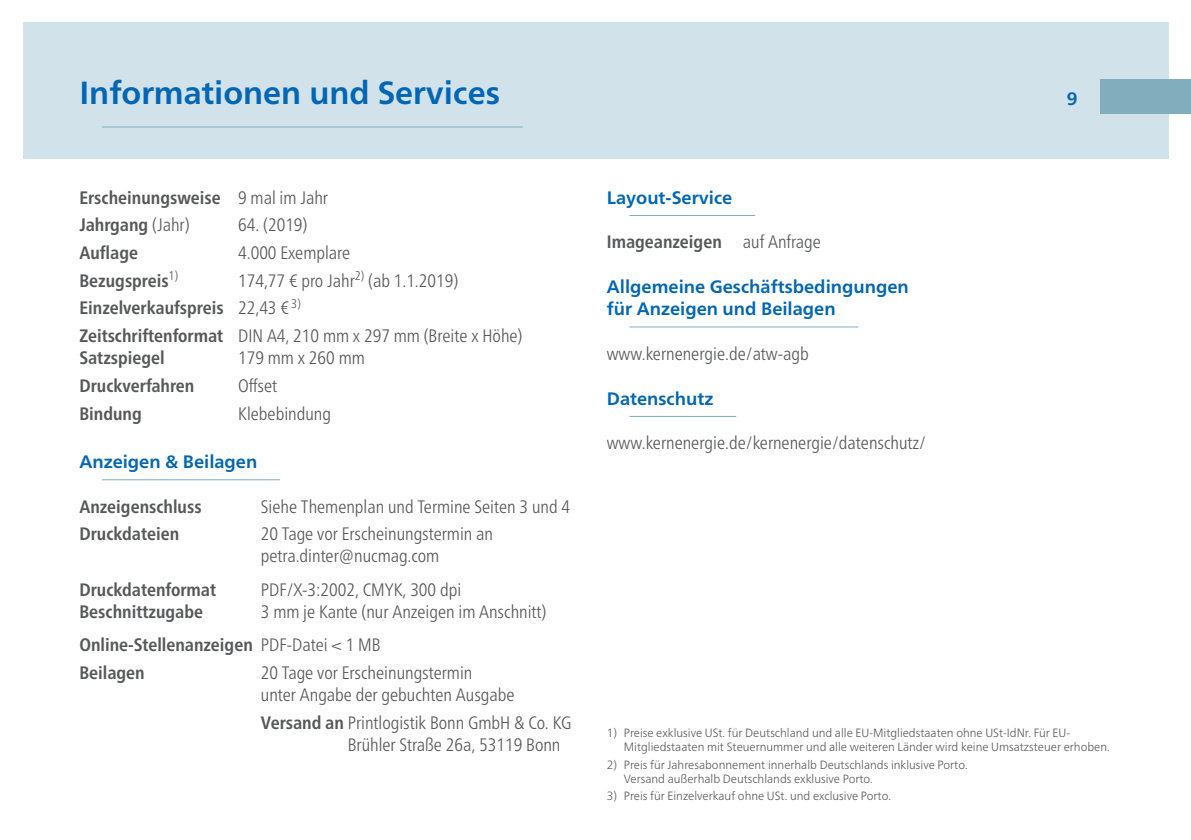
<style>
.page{position:relative;width:1191px;height:840px;background:#fff}
.page>*{position:absolute;margin:0;border:0;box-sizing:border-box;transform-origin:0 0}
.t1{font:700 32px "Frutiger Neue LT Pro";color:#0166b3}
.t2{font:300 condensed 18px/22px "Frutiger Neue LT Pro";color:#57585a}
.t3{font:700 condensed 18px/27.6px "Frutiger Neue LT Pro";color:#57585a}
.t4{font:700 18px/22px "Frutiger Neue LT Pro";color:#0166b3}
.t5{font:300 12px/14.4px "Frutiger Neue LT Pro";color:#57585a;scale:.95 1}
.s1{font-weight:300}
.s2{font-weight:700}
</style>
<div class="page">
<div style="left:23px;top:23px;width:1145px;height:136px;background:#d1e2eb"></div>
<div style="left:1100px;top:79px;width:91px;height:34px;background:#81adbc"></div>
<hr style="left:102px;top:126px;width:421px;height:1px;background:#81adbc">
<hr style="left:102px;top:479px;width:178px;height:1px;background:#81adbc">
<hr style="left:629px;top:215px;width:126px;height:1px;background:#81adbc">
<hr style="left:629px;top:326px;width:229px;height:1px;background:#81adbc">
<hr style="left:629px;top:415px;width:107px;height:1px;background:#81adbc">
<h1 class="t1" style="left:79px;top:74px;width:422px">Informationen und Services</h1>
<p class="t3" style="left:79px;top:183px;width:250px">Erscheinungsweise <span class="s1">9 mal im Jahr<br></span>Jahrgang <span class="s1">(Jahr)</span></p>
<p class="t2" style="left:238px;top:214px;width:71px">64. (2019)</p>
<p class="t3" style="left:79px;top:239px;width:60px">Auflage</p>
<p class="t2" style="left:238px;top:241px;width:113px">4.000 Exemplare</p>
<p class="t3" style="left:79px;top:266px;width:100px">Bezugspreis<sup>1)</sup></p>
<p class="t2" style="left:79px;top:266px;width:444px;line-height:27.6px;text-indent:159px">174,77 € pro Jahr<sup>2)</sup> (ab 1.1.2019)<br><span class="s2">Einzelverkaufspreis</span> 22,43 € <sup>3)<br></sup><span class="s2">Zeitschriftenformat</span> DIN A4, 210 mm x 297 mm (Breite x Höhe)</p>
<p class="t3" style="left:79px;top:344px;width:87px">Satzspiegel</p>
<p class="t2" style="left:238px;top:346px;width:128px">179 mm x 260 mm</p>
<p class="t3" style="left:79px;top:371px;width:117px">Druckverfahren</p>
<p class="t2" style="left:238px;top:374px;width:41px">Offset</p>
<p class="t3" style="left:79px;top:399px;width:64px">Bindung</p>
<p class="t2" style="left:238px;top:402px;width:94px">Klebebindung</p>
<p class="t4" style="left:79px;top:450px;width:179px">Anzeigen &amp; Beilagen</p>
<p class="t3" style="left:79px;top:492px;width:124px">Anzeigenschluss</p>
<p class="t2" style="left:261px;top:495px;width:311px">Siehe Themenplan und Termine Seiten 3 und 4</p>
<p class="t3" style="left:79px;top:520px;width:101px">Druckdateien</p>
<p class="t2" style="left:261px;top:522px;width:234px">20 Tage vor Erscheinungstermin an petra.dinter@nucmag.com</p>
<p class="t3" style="left:79px;top:575px;width:138px">Druckdatenformat</p>
<p class="t2" style="left:261px;top:578px;width:202px">PDF/X-3:2002, CMYK, 300 dpi</p>
<p class="t3" style="left:79px;top:597px;width:125px">Beschnittzugabe</p>
<p class="t2" style="left:79px;top:594px;width:468px;line-height:33.4px;text-indent:181px">3 mm je Kante (nur Anzeigen im Anschnitt)<br><span class="s2">Online-Stellenanzeigen</span> PDF-Datei &lt; 1 MB</p>
<p class="t3" style="left:79px;top:658px;width:67px">Beilagen</p>
<p class="t2" style="left:261px;top:661px;width:255px">20 Tage vor Erscheinungstermin<br>unter Angabe der gebuchten Ausgabe</p>
<p class="t2" style="left:348px;top:710px;width:225px;text-indent:-87px"><span class="s2">Versand an</span> Printlogistik Bonn GmbH &amp; Co. KG<br>Brühler Straße 26a, 53119 Bonn</p>
<p class="t4" style="left:607px;top:186px;width:127px">Layout-Service</p>
<p class="t3" style="left:607px;top:228px;width:215px">Imageanzeigen <span class="s1">auf Anfrage</span></p>
<p class="t4" style="left:607px;top:275px;width:303px">Allgemeine Geschäftsbedingungen für Anzeigen und Beilagen</p>
<p class="t2" style="left:607px;top:342px;width:203px">www.kernenergie.de/atw-agb</p>
<p class="t4" style="left:607px;top:387px;width:108px">Datenschutz</p>
<p class="t2" style="left:607px;top:431px;width:321px">www.kernenergie.de/kernenergie/datenschutz/</p>
<p class="t4" style="left:1066px;top:87px;width:12px">9</p>
<p class="t5" style="left:624px;top:725px;width:513px;text-indent:-17px">1) Preise exklusive USt. für Deutschland und alle EU-Mitgliedstaaten ohne USt-IdNr. Für EU-<br>Mitgliedstaaten mit Steuernummer und alle weiteren Länder wird keine Umsatzsteuer erhoben.</p>
<p class="t5" style="left:624px;top:756px;width:363px;text-indent:-17px">2) Preis für Jahresabonnement innerhalb Deutschlands inklusive Porto.<br>Versand außerhalb Deutschlands exklusive Porto.</p>
<p class="t5" style="left:607px;top:788px;width:301px">3) Preis für Einzelverkauf ohne USt. und exclusive Porto.</p>
</div>
